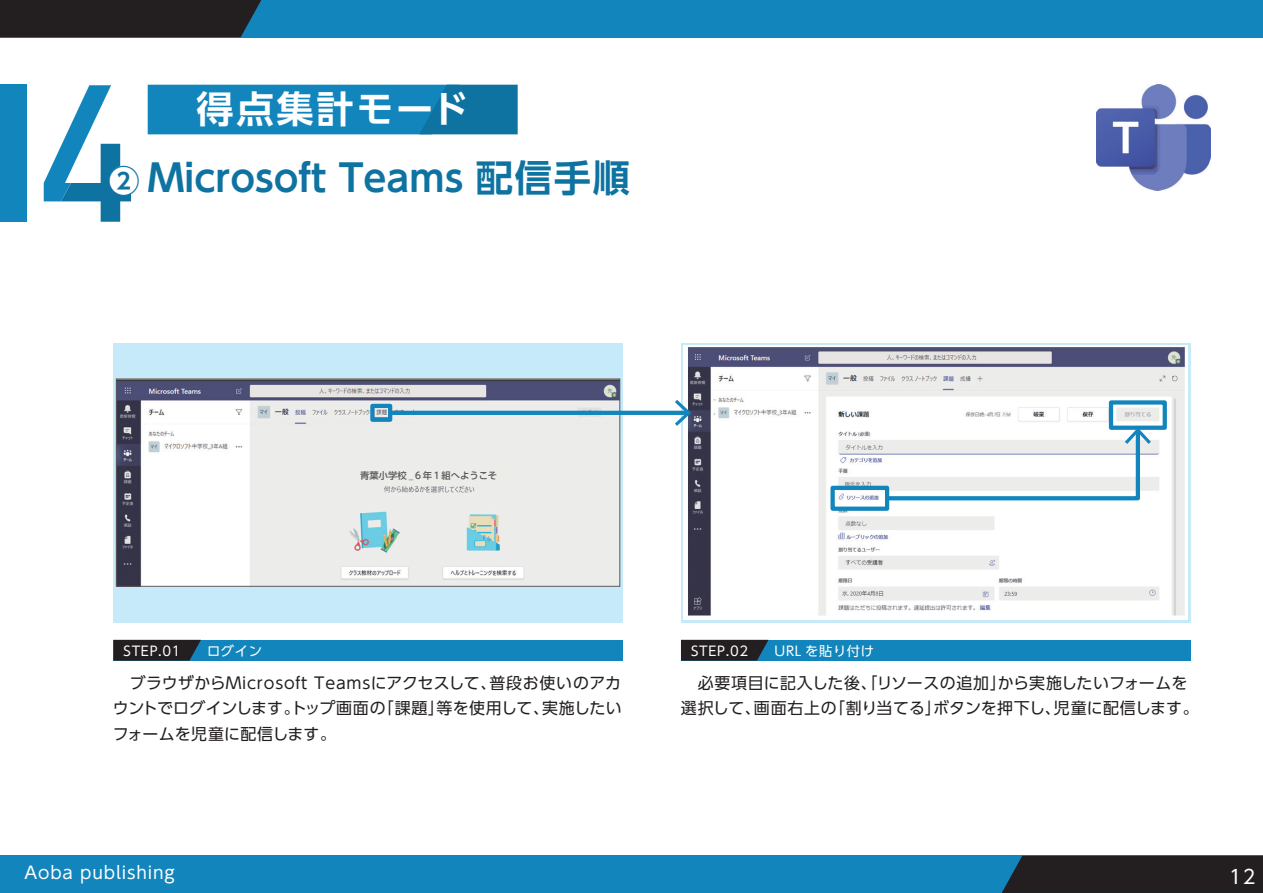
<style>
.page{position:relative;width:1263px;height:893px;background:#fff}
.page>*{position:absolute;margin:0;border:0;box-sizing:border-box;transform-origin:0 0}
.t1{font:700 37.2px "UD Shin Go Pro De";color:#0f73a2}
.t2{font:700 37.2px "UD Shin Go Pro De";letter-spacing:.075em;color:#fff}
.t3{font:700 31.95px "UD Shin Go Pro De";color:#0f73a2}
.t4{font:19.2px "UD Shin Go Pro";color:#fff}
.t5{font:16.95px "UD Shin Go Pro";letter-spacing:.05em;color:#fff}
.t6{font:15.9px/25.5px "UD Shin Go Pro";letter-spacing:.015em;color:#231f20;text-align:justify}
.t7{font:13.2px "UD Shin Go Pro";letter-spacing:.05em;color:#fff}
.t8{font:500 9.3px "UD Shin Go Pro";color:#57585a}
</style>
<div class="page">
<div style="left:0;top:0;width:1263px;height:37px;background:#1286bc"></div>
<div style="left:0;top:856px;width:1262px;height:37px;background:#1286bc"></div>
<div style="left:0;top:0;width:261px;height:37px;background:#231f20"></div>
<div style="left:1002px;top:856px;width:261px;height:37px;background:#231f20"></div>
<div style="left:0;top:85px;width:26px;height:137px;background:#1286bc"></div>
<svg style="left:44px;top:85px;width:87px;height:137px"></svg>
<svg style="left:148px;top:85px;width:370px;height:49px;background:#1181b6"></svg>
<div style="left:109px;top:166px;width:30px;height:29px;background:#fff;border-radius:50%"></div>
<img style="left:1097px;top:85px;width:113px;height:105px">
<div style="left:113px;top:343px;width:510px;height:279px;background:#c6eafa"></div>
<div style="left:681px;top:343px;width:509px;height:279px;background:linear-gradient(to bottom,#fff,#fff)"></div>
<div style="left:113px;top:640px;width:510px;height:21px;background:#1286bc"></div>
<svg style="left:113px;top:640px;width:88px;height:21px;background:#21272d"></svg>
<div style="left:681px;top:640px;width:509px;height:21px;background:#1286bc"></div>
<svg style="left:681px;top:640px;width:87px;height:21px;background:#21262b"></svg>
<img style="left:118px;top:381px;width:500px;height:203px">
<div style="left:116px;top:379px;width:504px;height:207px;border:1px solid #57585a"></div>
<div style="left:349px;top:468px;width:169px;height:15px;background:#ecece9"></div>
<div style="left:370px;top:404px;width:22px;height:18px;border:4px solid #1286bc"></div>
<img style="left:684px;top:345px;width:503px;height:275px">
<div style="left:1109px;top:400px;width:58px;height:30px;border:4px solid #1286bc"></div>
<div style="left:830px;top:486px;width:59px;height:25px;border:4px solid #1286bc"></div>
<svg style="left:883px;top:427px;width:268px;height:75px"></svg>
<hr style="left:390px;top:411px;width:298px;height:4px;background:#1286bc">
<svg style="left:675px;top:400px;width:16px;height:26px"></svg>
<h2 class="t3" style="left:108px;top:154px;width:33px">②</h2>
<h1 class="t2" style="left:197px;top:79px;width:273px">得点集計モード</h1>
<h1 class="t1" style="left:148px;top:148px;width:484px">Microsoft Teams 配信手順</h1>
<p class="t8" style="left:360px;top:468px;width:139px">青葉小学校 _６年１組へようこそ</p>
<p class="t7" style="left:124px;top:640px;width:59px">STEP.01</p>
<p class="t7" style="left:207px;top:640px;width:56px">ログイン</p>
<p class="t7" style="left:691px;top:640px;width:59px">STEP.02</p>
<p class="t7" style="left:774px;top:640px;width:101px">URL を貼り付け</p>
<p class="t6" style="left:113px;top:669px;width:511px">　ブラウザからMicrosoft Teamsにアクセスして、普段お使いのアカウントでログインします。トップ画面の「課題」等を使用して、実施したいフォームを児童に配信します。</p>
<p class="t6" style="left:681px;top:669px;width:519px">　必要項目に記入した後、「リソースの追加」から実施したいフォームを選択して、画面右上の「割り当てる」ボタンを押下し、児童に配信します。</p>
<p class="t5" style="left:25px;top:858px;width:151px">Aoba publishing</p>
<p class="t4" style="left:1229px;top:861px;width:28px">12</p>
</div>
